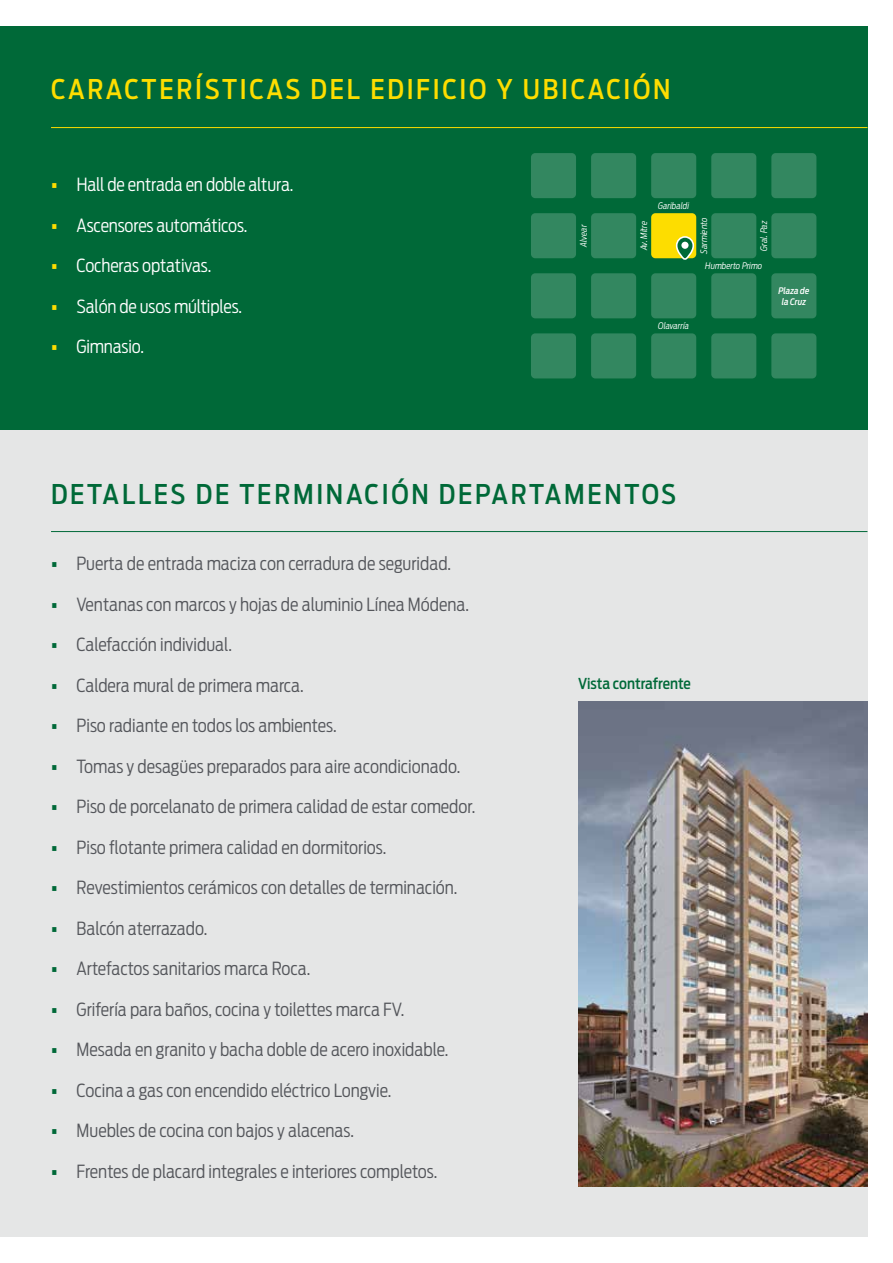
<style>
.page{position:relative;width:893px;height:1263px;background:#fff}
.page>*{position:absolute;margin:0;border:0;box-sizing:border-box;transform-origin:0 0}
.t1{font:500 27px "Antenna Cond";letter-spacing:.1em;color:#fddd00}
.t2{font:500 27px "Antenna Cond";letter-spacing:.1em;color:#006938}
.t3{font:300 18px "Antenna Cond";color:#54565b}
.t4{font:300 18px "Antenna Cond";letter-spacing:-.01em;color:#fff}
.t5{font:500 15px "Antenna Cond";color:#006938}
.t6{font:italic 300 9px "Antenna Cond";color:#fff}
.t7{font:italic 500 9px/10.8px "Antenna Cond";color:#fff;text-align:center}
.s1{font-weight:900;color:#fddd00}
.s2{font-weight:900;color:#006938}
</style>
<div class="page">
<div style="left:0;top:429px;width:867px;height:808px;background:#e5e6e6"></div>
<div style="left:0;top:26px;width:867px;height:403px;background:#006938"></div>
<hr style="left:51px;top:127px;width:816px;height:1px;background:#fddd00">
<hr style="left:51px;top:531px;width:816px;height:1px;background:#006938">
<div style="left:651px;top:273px;width:45px;height:45px;background:#338760;border-radius:4px"></div>
<div style="left:531px;top:153px;width:45px;height:45px;background:#338760;border-radius:4px"></div>
<div style="left:591px;top:153px;width:45px;height:45px;background:#338760;border-radius:4px"></div>
<div style="left:651px;top:153px;width:45px;height:45px;background:#338760;border-radius:4px"></div>
<div style="left:711px;top:153px;width:45px;height:45px;background:#338760;border-radius:4px"></div>
<div style="left:531px;top:213px;width:45px;height:45px;background:#338760;border-radius:4px"></div>
<div style="left:591px;top:213px;width:45px;height:45px;background:#338760;border-radius:4px"></div>
<div style="left:651px;top:213px;width:45px;height:45px;background:#fddd00;border-radius:4px"></div>
<div style="left:711px;top:213px;width:45px;height:45px;background:#338760;border-radius:4px"></div>
<div style="left:531px;top:273px;width:45px;height:45px;background:#338760;border-radius:4px"></div>
<div style="left:591px;top:273px;width:45px;height:45px;background:#338760;border-radius:4px"></div>
<div style="left:711px;top:273px;width:45px;height:45px;background:#338760;border-radius:4px"></div>
<div style="left:531px;top:333px;width:45px;height:45px;background:#338760;border-radius:4px"></div>
<div style="left:591px;top:333px;width:45px;height:45px;background:#338760;border-radius:4px"></div>
<div style="left:651px;top:333px;width:45px;height:45px;background:#338760;border-radius:4px"></div>
<div style="left:711px;top:333px;width:45px;height:45px;background:#338760;border-radius:4px"></div>
<div style="left:771px;top:153px;width:45px;height:45px;background:#338760;border-radius:4px"></div>
<div style="left:771px;top:213px;width:45px;height:45px;background:#338760;border-radius:4px"></div>
<div style="left:771px;top:273px;width:45px;height:45px;background:#338760;border-radius:4px"></div>
<div style="left:771px;top:333px;width:45px;height:45px;background:#338760;border-radius:4px"></div>
<svg style="left:674px;top:236px;width:22px;height:23px"></svg>
<img style="left:578px;top:702px;width:289px;height:484px">
<h1 class="t1" style="left:51px;top:73px;width:621px">CARACTERÍSTICAS DEL EDIFICIO Y UBICACIÓN</h1>
<p class="t4" style="left:51px;top:174px;width:244px"><span class="s1">•</span> Hall de entrada en doble altura.</p>
<p class="t4" style="left:51px;top:215px;width:198px"><span class="s1">•</span> Ascensores automáticos.</p>
<p class="t4" style="left:51px;top:255px;width:162px"><span class="s1">•</span> Cocheras optativas.</p>
<p class="t4" style="left:51px;top:296px;width:193px"><span class="s1">•</span> Salón de usos múltiples.</p>
<p class="t4" style="left:51px;top:336px;width:95px"><span class="s1">•</span> Gimnasio.</p>
<p class="t6" style="left:658px;top:200px;width:32px">Garibaldi</p>
<p class="t6" style="left:578px;top:247px;width:24px;rotate:-90deg">Alvear</p>
<p class="t6" style="left:698px;top:254px;width:37px;rotate:-90deg">Sarmiento</p>
<p class="t6" style="left:758px;top:251px;width:32px;rotate:-90deg">Gral. Paz</p>
<p class="t6" style="left:638px;top:250px;width:31px;rotate:-90deg">Av. Mitre</p>
<p class="t6" style="left:705px;top:260px;width:59px">Humberto Primo</p>
<p class="t6" style="left:658px;top:321px;width:32px">Olavarría</p>
<p class="t7" style="left:778px;top:285px;width:32px">Plaza de la Cruz</p>
<h1 class="t2" style="left:51px;top:478px;width:627px">DETALLES DE TERMINACIÓN DEPARTAMENTOS</h1>
<p class="t3" style="left:51px;top:553px;width:402px"><span class="s2">•</span> Puerta de entrada maciza con cerradura de seguridad.</p>
<p class="t3" style="left:51px;top:594px;width:420px"><span class="s2">•</span> Ventanas con marcos y hojas de aluminio Línea Módena.</p>
<p class="t3" style="left:51px;top:634px;width:183px"><span class="s2">•</span> Calefacción individual.</p>
<p class="t3" style="left:51px;top:675px;width:254px"><span class="s2">•</span> Caldera mural de primera marca.</p>
<p class="t3" style="left:51px;top:715px;width:287px"><span class="s2">•</span> Piso radiante en todos los ambientes.</p>
<p class="t3" style="left:51px;top:756px;width:411px"><span class="s2">•</span> Tomas y desagües preparados para aire acondicionado.</p>
<p class="t3" style="left:51px;top:796px;width:426px"><span class="s2">•</span> Piso de porcelanato de primera calidad de estar comedor.</p>
<p class="t3" style="left:51px;top:837px;width:337px"><span class="s2">•</span> Piso flotante primera calidad en dormitorios.</p>
<p class="t3" style="left:51px;top:877px;width:408px"><span class="s2">•</span> Revestimientos cerámicos con detalles de terminación.</p>
<p class="t3" style="left:51px;top:918px;width:158px"><span class="s2">•</span> Balcón aterrazado.</p>
<p class="t3" style="left:51px;top:958px;width:261px"><span class="s2">•</span> Artefactos sanitarios marca Roca.</p>
<p class="t3" style="left:51px;top:999px;width:355px"><span class="s2">•</span> Grifería para baños, cocina y toilettes marca FV.</p>
<p class="t3" style="left:51px;top:1039px;width:399px"><span class="s2">•</span> Mesada en granito y bacha doble de acero inoxidable.</p>
<p class="t3" style="left:51px;top:1080px;width:342px"><span class="s2">•</span> Cocina a gas con encendido eléctrico Longvie.</p>
<p class="t3" style="left:51px;top:1120px;width:305px"><span class="s2">•</span> Muebles de cocina con bajos y alacenas.</p>
<p class="t3" style="left:51px;top:1161px;width:388px"><span class="s2">•</span> Frentes de placard integrales e interiores completos.</p>
<p class="t5" style="left:578px;top:674px;width:114px">Vista contrafrente</p>
</div>
